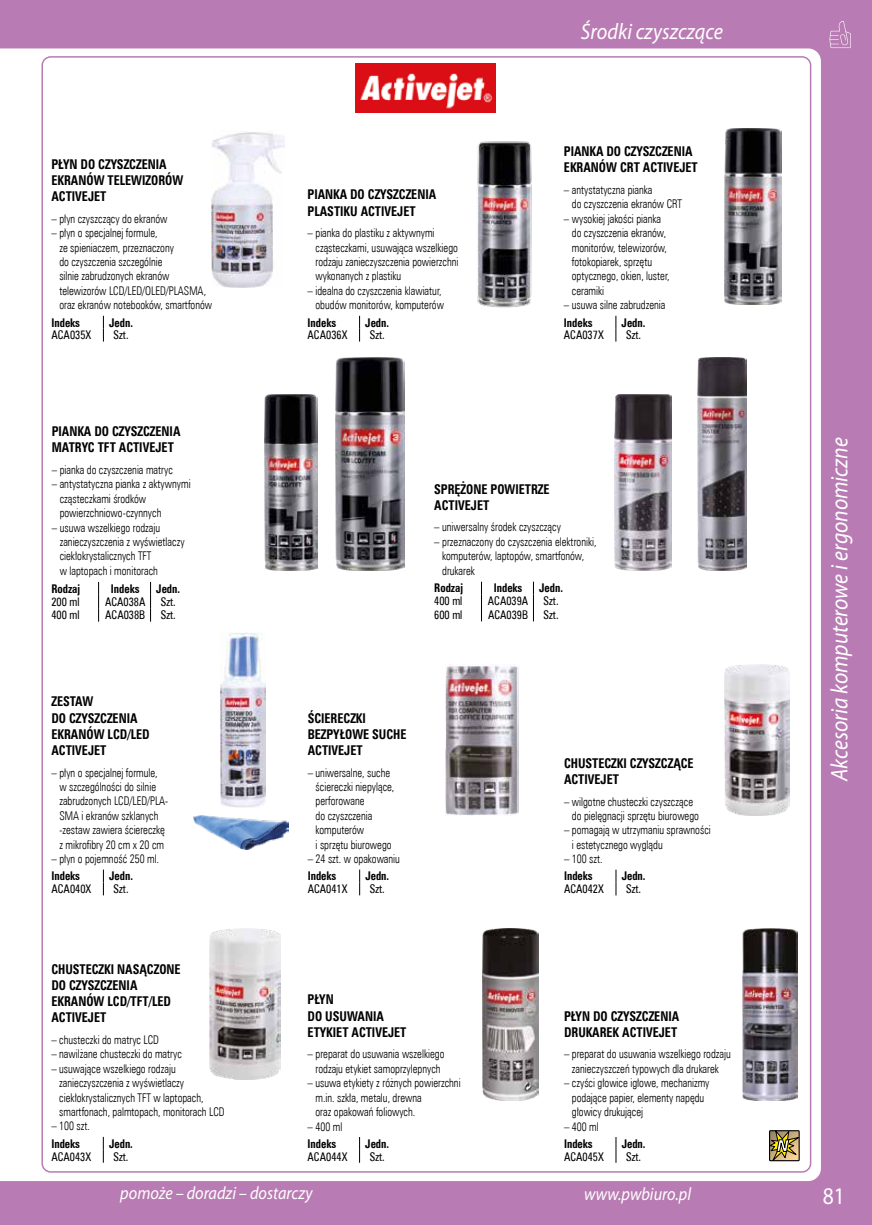
<style>
.page{position:relative;width:872px;height:1225px;background:#b97bb3}
.page>*{position:absolute;margin:0;border:0;box-sizing:border-box;transform-origin:0 0}
.t1{font:italic 24px "Myriad Pro";color:#fff;scale:.9 1}
.t2{font:24px "Myriad Pro";color:#fff;scale:.9 1}
.t3{font:italic 22.5px "Myriad Pro";color:#fff;scale:.9 1}
.t4{font:italic 18px "Myriad Pro";color:#fff;scale:.9 1}
.t5{font:13.5px/16.2px "Zurich Cn EU Bold";color:#000;scale:.9 1}
.t6{font:12px/14.4px "Zurich Lt Cn EU Normal";color:#000;scale:.9 1}
.t7{font:12px "Zurich Cn EU Normal";color:#000;scale:.9 1}
.t8{font:12px "Zurich Cn EU Bold";color:#000;scale:.9 1}
</style>
<div class="page">
<div style="left:0;top:48px;width:821px;height:1133px;background:#fff"></div>
<svg style="left:829px;top:21px;width:21px;height:27px"></svg>
<svg style="left:103px;top:316px;width:1px;height:25px"></svg>
<svg style="left:359px;top:869px;width:1px;height:26px"></svg>
<svg style="left:359px;top:1137px;width:1px;height:25px"></svg>
<svg style="left:615px;top:1137px;width:1px;height:25px"></svg>
<svg style="left:359px;top:316px;width:1px;height:25px"></svg>
<svg style="left:615px;top:869px;width:1px;height:26px"></svg>
<svg style="left:615px;top:316px;width:1px;height:25px"></svg>
<svg style="left:103px;top:869px;width:1px;height:26px"></svg>
<svg style="left:103px;top:1137px;width:1px;height:25px"></svg>
<svg style="left:768px;top:1129px;width:32px;height:32px"></svg>
<img style="left:356px;top:64px;width:139px;height:49px">
<svg style="left:98px;top:582px;width:1px;height:39px"></svg>
<svg style="left:150px;top:582px;width:1px;height:39px"></svg>
<svg style="left:481px;top:581px;width:1px;height:40px"></svg>
<svg style="left:533px;top:581px;width:1px;height:40px"></svg>
<img style="left:212px;top:130px;width:72px;height:158px">
<img style="left:469px;top:136px;width:69px;height:176px">
<img style="left:725px;top:128px;width:57px;height:176px">
<img style="left:265px;top:395px;width:53px;height:176px">
<img style="left:220px;top:632px;width:46px;height:176px">
<img style="left:446px;top:665px;width:73px;height:151px">
<img style="left:210px;top:928px;width:70px;height:151px">
<img style="left:482px;top:928px;width:56px;height:172px">
<img style="left:742px;top:928px;width:55px;height:172px">
<img style="left:725px;top:665px;width:64px;height:151px">
<img style="left:614px;top:395px;width:57px;height:176px">
<img style="left:336px;top:357px;width:69px;height:214px">
<img style="left:697px;top:357px;width:49px;height:214px">
<img style="left:193px;top:815px;width:95px;height:34px">
<p class="t5" style="left:51px;top:156px;width:148px">PŁYN DO CZYSZCZENIA<br>EKRANÓW TELEWIZORÓW<br>ACTIVEJET</p>
<p class="t6" style="left:51px;top:211px;width:130px">– płyn czyszczący do ekranów</p>
<p class="t6" style="left:59px;top:226px;width:171px;text-indent:-8px">– płyn o specjalnej formule,<br>ze spieniaczem, przeznaczony<br>do czyszczenia szczególnie<br>silnie zabrudzonych ekranów telewizorów LCD/LED/OLED/PLASMA, oraz ekranów notebooków, smartfonów</p>
<p class="t8" style="left:51px;top:315px;width:33px">Indeks</p>
<p class="t8" style="left:109px;top:315px;width:28px">Jedn.</p>
<p class="t7" style="left:51px;top:328px;width:46px">ACA035X</p>
<p class="t7" style="left:114px;top:328px;width:18px">Szt.</p>
<p class="t5" style="left:52px;top:423px;width:144px">PIANKA DO CZYSZCZENIA<br>MATRYC TFT ACTIVEJET</p>
<p class="t6" style="left:52px;top:462px;width:136px">– pianka do czyszczenia matryc</p>
<p class="t6" style="left:60px;top:477px;width:147px;text-indent:-8px">– antystatyczna pianka z aktywnymi cząsteczkami środków powierzchniowo-czynnych</p>
<p class="t6" style="left:60px;top:520px;width:140px;text-indent:-8px">– usuwa wszelkiego rodzaju zanieczyszczenia z wyświetlaczy ciekłokrystalicznych TFT<br>w laptopach i monitorach</p>
<p class="t8" style="left:51px;top:581px;width:33px">Rodzaj</p>
<p class="t8" style="left:111px;top:581px;width:33px">Indeks</p>
<p class="t8" style="left:156px;top:581px;width:28px">Jedn.</p>
<p class="t7" style="left:51px;top:594px;width:33px">200 ml</p>
<p class="t7" style="left:105px;top:594px;width:46px">ACA038A</p>
<p class="t7" style="left:161px;top:594px;width:18px">Szt.</p>
<p class="t7" style="left:51px;top:607px;width:33px">400 ml</p>
<p class="t7" style="left:105px;top:607px;width:46px">ACA038B</p>
<p class="t7" style="left:161px;top:607px;width:18px">Szt.</p>
<p class="t5" style="left:51px;top:693px;width:111px">ZESTAW<br>DO CZYSZCZENIA<br>EKRANÓW LCD/LED<br>ACTIVEJET</p>
<p class="t6" style="left:59px;top:765px;width:122px;text-indent:-8px">– płyn o specjalnej formule,<br>w szczególności do silnie zabrudzonych LCD/LED/PLA-<br>SMA i ekranów szklanych -zestaw zawiera ściereczkę z mikrofibry 20 cm x 20 cm</p>
<p class="t6" style="left:51px;top:851px;width:121px">– płyn o pojemność 250 ml.</p>
<p class="t8" style="left:51px;top:868px;width:33px">Indeks</p>
<p class="t8" style="left:109px;top:868px;width:28px">Jedn.</p>
<p class="t7" style="left:51px;top:881px;width:46px">ACA040X</p>
<p class="t7" style="left:114px;top:881px;width:18px">Szt.</p>
<p class="t5" style="left:51px;top:961px;width:145px">CHUSTECZKI NASĄCZONE<br>DO CZYSZCZENIA<br>EKRANÓW LCD/TFT/LED<br>ACTIVEJET</p>
<p class="t6" style="left:51px;top:1032px;width:121px">– chusteczki do matryc LCD</p>
<p class="t6" style="left:51px;top:1046px;width:146px">– nawilżane chusteczki do matryc</p>
<p class="t6" style="left:59px;top:1061px;width:185px;text-indent:-8px">– usuwające wszelkiego rodzaju zanieczyszczenia z wyświetlaczy ciekłokrystalicznych TFT w laptopach, smartfonach, palmtopach, monitorach LCD</p>
<p class="t6" style="left:51px;top:1118px;width:45px">– 100 szt.</p>
<p class="t8" style="left:51px;top:1136px;width:33px">Indeks</p>
<p class="t8" style="left:109px;top:1136px;width:28px">Jedn.</p>
<p class="t7" style="left:51px;top:1149px;width:46px">ACA043X</p>
<p class="t7" style="left:113px;top:1149px;width:18px">Szt.</p>
<p class="t5" style="left:308px;top:187px;width:144px">PIANKA DO CZYSZCZENIA<br>PLASTIKU ACTIVEJET</p>
<p class="t6" style="left:315px;top:226px;width:160px;text-indent:-8px">– pianka do plastiku z aktywnymi cząsteczkami, usuwająca wszelkiego rodzaju zanieczyszczenia powierzchni wykonanych z plastiku</p>
<p class="t6" style="left:308px;top:283px;width:153px;text-align:right">– idealna do czyszczenia klawiatur, obudów monitorów, komputerów</p>
<p class="t8" style="left:308px;top:315px;width:33px">Indeks</p>
<p class="t8" style="left:365px;top:315px;width:28px">Jedn.</p>
<p class="t7" style="left:308px;top:328px;width:46px">ACA036X</p>
<p class="t7" style="left:370px;top:328px;width:18px">Szt.</p>
<h2 class="t3" style="left:581px;top:18px;width:159px">Środki czyszczące</h2>
<p class="t5" style="left:564px;top:143px;width:150px">PIANKA DO CZYSZCZENIA<br>EKRANÓW CRT ACTIVEJET</p>
<p class="t6" style="left:572px;top:182px;width:124px;text-indent:-8px">– antystatyczna pianka<br>do czyszczenia ekranów CRT</p>
<p class="t6" style="left:572px;top:211px;width:110px;text-indent:-8px">– wysokiej jakości pianka do czyszczenia ekranów, monitorów, telewizorów, fotokopiarek, sprzętu optycznego, okien, luster, ceramiki</p>
<p class="t6" style="left:564px;top:298px;width:114px">– usuwa silne zabrudzenia</p>
<p class="t8" style="left:564px;top:315px;width:33px">Indeks</p>
<p class="t8" style="left:621px;top:315px;width:28px">Jedn.</p>
<p class="t7" style="left:564px;top:328px;width:46px">ACA037X</p>
<p class="t7" style="left:626px;top:328px;width:18px">Szt.</p>
<p class="t5" style="left:434px;top:481px;width:129px">SPRĘŻONE POWIETRZE<br>ACTIVEJET</p>
<p class="t6" style="left:434px;top:520px;width:142px">– uniwersalny środek czyszczący</p>
<p class="t6" style="left:442px;top:534px;width:173px;text-indent:-8px">– przeznaczony do czyszczenia elektroniki, komputerów, laptopów, smartfonów, drukarek</p>
<p class="t8" style="left:434px;top:581px;width:33px">Rodzaj</p>
<p class="t8" style="left:494px;top:581px;width:33px">Indeks</p>
<p class="t8" style="left:539px;top:581px;width:28px">Jedn.</p>
<p class="t7" style="left:434px;top:594px;width:33px">400 ml</p>
<p class="t7" style="left:488px;top:594px;width:46px">ACA039A</p>
<p class="t7" style="left:543px;top:594px;width:18px">Szt.</p>
<p class="t7" style="left:434px;top:607px;width:33px">600 ml</p>
<p class="t7" style="left:488px;top:607px;width:46px">ACA039B</p>
<p class="t7" style="left:543px;top:607px;width:18px">Szt.</p>
<p class="t5" style="left:308px;top:710px;width:111px">ŚCIERECZKI<br>BEZPYŁOWE SUCHE<br>ACTIVEJET</p>
<p class="t6" style="left:315px;top:765px;width:89px;text-indent:-8px">– uniwersalne, suche ściereczki niepylące, perforowane<br>do czyszczenia komputerów<br>i sprzętu biurowego</p>
<p class="t6" style="left:308px;top:851px;width:104px">– 24 szt. w opakowaniu</p>
<p class="t8" style="left:308px;top:868px;width:33px">Indeks</p>
<p class="t8" style="left:365px;top:868px;width:28px">Jedn.</p>
<p class="t7" style="left:308px;top:881px;width:46px">ACA041X</p>
<p class="t7" style="left:370px;top:881px;width:18px">Szt.</p>
<p class="t5" style="left:564px;top:755px;width:146px">CHUSTECZKI CZYSZCZĄCE<br>ACTIVEJET</p>
<p class="t6" style="left:572px;top:794px;width:143px;text-indent:-8px">– wilgotne chusteczki czyszczące do pielęgnacji sprzętu biurowego</p>
<p class="t6" style="left:572px;top:823px;width:156px;text-indent:-8px">– pomagają w utrzymaniu sprawności i estetycznego wyglądu</p>
<p class="t6" style="left:564px;top:851px;width:45px">– 100 szt.</p>
<p class="t8" style="left:564px;top:868px;width:33px">Indeks</p>
<p class="t8" style="left:621px;top:868px;width:28px">Jedn.</p>
<p class="t7" style="left:564px;top:881px;width:46px">ACA042X</p>
<p class="t7" style="left:626px;top:881px;width:18px">Szt.</p>
<p class="t5" style="left:308px;top:991px;width:111px">PŁYN<br>DO USUWANIA<br>ETYKIET ACTIVEJET</p>
<p class="t6" style="left:308px;top:1047px;width:154px;text-align:center">– preparat do usuwania wszelkiego rodzaju etykiet samoprzylepnych</p>
<p class="t6" style="left:315px;top:1075px;width:163px;text-indent:-8px">– usuwa etykiety z różnych powierzchni m.in. szkła, metalu, drewna<br>oraz opakowań foliowych.</p>
<p class="t6" style="left:308px;top:1119px;width:40px">– 400 ml</p>
<p class="t8" style="left:308px;top:1136px;width:33px">Indeks</p>
<p class="t8" style="left:365px;top:1136px;width:28px">Jedn.</p>
<p class="t7" style="left:308px;top:1149px;width:46px">ACA044X</p>
<p class="t7" style="left:370px;top:1149px;width:18px">Szt.</p>
<p class="t5" style="left:564px;top:1007px;width:130px">PŁYN DO CZYSZCZENIA<br>DRUKAREK ACTIVEJET</p>
<p class="t6" style="left:564px;top:1047px;width:187px;text-align:center">– preparat do usuwania wszelkiego rodzaju zanieczyszczeń typowych dla drukarek</p>
<p class="t6" style="left:572px;top:1075px;width:154px;text-indent:-8px">– czyści głowice igłowe, mechanizmy podające papier, elementy napędu głowicy drukującej</p>
<p class="t6" style="left:564px;top:1119px;width:40px">– 400 ml</p>
<p class="t8" style="left:564px;top:1136px;width:33px">Indeks</p>
<p class="t8" style="left:621px;top:1136px;width:28px">Jedn.</p>
<p class="t7" style="left:564px;top:1149px;width:46px">ACA045X</p>
<p class="t7" style="left:626px;top:1149px;width:18px">Szt.</p>
<h3 class="t4" style="left:120px;top:1181px;width:215px">pomoże – doradzi – dostarczy</h3>
<h3 class="t4" style="left:584px;top:1182px;width:120px">www.pwbiuro.pl</h3>
<h1 class="t1" style="left:824px;top:781px;width:383px;rotate:-90deg">Akcesoria komputerowe i ergonomiczne</h1>
<h1 class="t2" style="left:822px;top:1180px;width:26px">81</h1>
</div>
